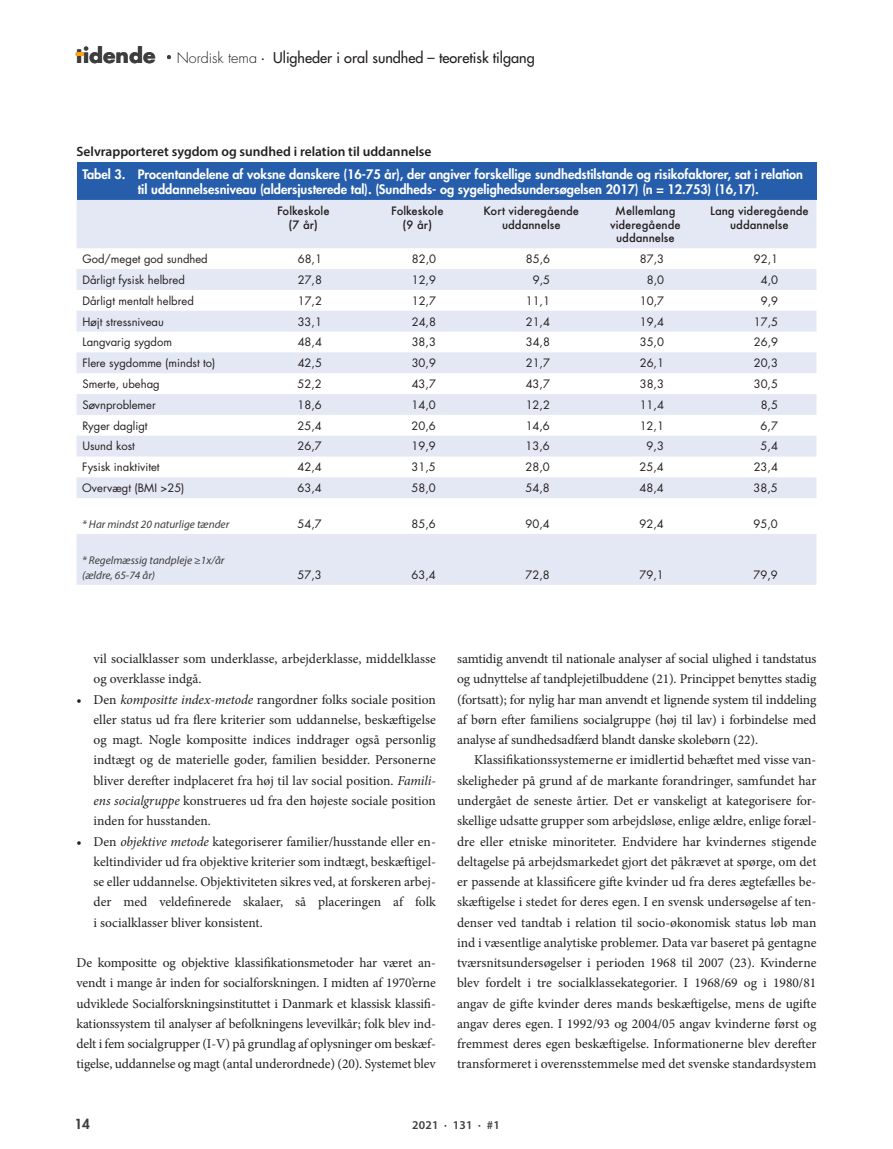
<style>
.page{position:relative;width:893px;height:1149px;background:#fff}
.page>*{position:absolute;margin:0;border:0;box-sizing:border-box;transform-origin:0 0}
.t1{font:700 20.4px "Futura Std";color:#3e3e3f}
.t2{font:500 14.4px "Futura Std";color:#231f20}
.t3{font:13.5px/20.2px "Minion Pro";letter-spacing:-.005em;color:#231f20;text-align:justify}
.t4{font:600 13.5px "Myriad Pro";color:#231f20}
.t5{font:800 13.5px "Futura Std";color:#3e3e3f}
.t6{font:800 12.75px/15.3px "Futura";color:#fff}
.t7{font:600 12px "Myriad Pro";letter-spacing:.02em;color:#3e3e3f}
.t8{font:11.25px "Futura";color:#231f20}
.t9{font:500 11.25px/13.5px "Futura";color:#231f20;text-align:center}
.t10{font:italic 11.25px/15px "Myriad Pro";color:#3e3e3f}
.s1{font-weight:300}
.s2{font-family:"Myriad Pro";font-weight:400}
.s3{font-style:italic}
</style>
<div class="page">
<svg style="left:76px;top:53px;width:7px;height:3px"></svg>
<svg style="left:167px;top:55px;width:4px;height:4px"></svg>
<div style="left:77px;top:162px;width:739px;height:38px;background:#275eac"></div>
<svg style="left:77px;top:200px;width:739px;height:384px;fill:#e4e7f4"></svg>
<h1 class="t1" style="left:76px;top:42px;width:81px">tidende</h1>
<p class="t2" style="left:177px;top:49px;width:359px"><span class="s1">Nordisk tema</span> <span class="s2">·</span> Uligheder i oral sundhed – teoretisk tilgang</p>
<p class="t4" style="left:77px;top:143px;width:356px">Selvrapporteret sygdom og sundhed i relation til uddannelse</p>
<p class="t6" style="left:138px;top:166px;width:667px;text-indent:-55px">Tabel 3. Procentandelene af voksne danskere (16-75 år), der angiver forskellige sundhedstilstande og risikofaktorer, sat i relation til uddannelsesniveau (aldersjusterede tal). (Sundheds- og sygelighedsundersøgelsen 2017) (n = 12.753) (16,17).</p>
<p class="t9" style="left:277px;top:204px;width:54px">Folkeskole (7 år)</p>
<p class="t9" style="left:391px;top:204px;width:54px">Folkeskole (9 år)</p>
<p class="t9" style="left:484px;top:204px;width:97px">Kort videregående uddannelse</p>
<p class="t9" style="left:610px;top:204px;width:72px">Mellemlang videregående uddannelse</p>
<p class="t9" style="left:710px;top:204px;width:100px">Lang videregående uddannelse</p>
<p class="t8" style="left:83px;top:251px;width:127px">God/meget god sundhed</p>
<p class="t8" style="left:298px;top:251px;width:26px">68,1</p>
<p class="t8" style="left:412px;top:251px;width:26px">82,0</p>
<p class="t8" style="left:526px;top:251px;width:26px">85,6</p>
<p class="t8" style="left:640px;top:251px;width:26px">87,3</p>
<p class="t8" style="left:754px;top:251px;width:26px">92,1</p>
<p class="t8" style="left:83px;top:272px;width:104px">Dårligt fysisk helbred</p>
<p class="t8" style="left:298px;top:272px;width:26px">27,8</p>
<p class="t8" style="left:412px;top:272px;width:26px">12,9</p>
<p class="t8" style="left:533px;top:272px;width:19px">9,5</p>
<p class="t8" style="left:647px;top:272px;width:19px">8,0</p>
<p class="t8" style="left:761px;top:272px;width:19px">4,0</p>
<p class="t8" style="left:82px;top:293px;width:113px">Dårligt mentalt helbred</p>
<p class="t8" style="left:298px;top:293px;width:26px">17,2</p>
<p class="t8" style="left:412px;top:293px;width:26px">12,7</p>
<p class="t8" style="left:526px;top:293px;width:26px">11,1</p>
<p class="t8" style="left:640px;top:293px;width:26px">10,7</p>
<p class="t8" style="left:761px;top:293px;width:19px">9,9</p>
<p class="t8" style="left:82px;top:313px;width:83px">Højt stressniveau</p>
<p class="t8" style="left:298px;top:313px;width:26px">33,1</p>
<p class="t8" style="left:412px;top:313px;width:26px">24,8</p>
<p class="t8" style="left:526px;top:313px;width:26px">21,4</p>
<p class="t8" style="left:640px;top:313px;width:26px">19,4</p>
<p class="t8" style="left:754px;top:313px;width:26px">17,5</p>
<p class="t8" style="left:82px;top:334px;width:91px">Langvarig sygdom</p>
<p class="t8" style="left:298px;top:334px;width:26px">48,4</p>
<p class="t8" style="left:412px;top:334px;width:26px">38,3</p>
<p class="t8" style="left:526px;top:334px;width:26px">34,8</p>
<p class="t8" style="left:640px;top:334px;width:26px">35,0</p>
<p class="t8" style="left:754px;top:334px;width:26px">26,9</p>
<p class="t8" style="left:82px;top:355px;width:135px">Flere sygdomme (mindst to)</p>
<p class="t8" style="left:298px;top:355px;width:26px">42,5</p>
<p class="t8" style="left:412px;top:355px;width:26px">30,9</p>
<p class="t8" style="left:526px;top:355px;width:26px">21,7</p>
<p class="t8" style="left:640px;top:355px;width:26px">26,1</p>
<p class="t8" style="left:754px;top:355px;width:26px">20,3</p>
<p class="t8" style="left:82px;top:376px;width:79px">Smerte, ubehag</p>
<p class="t8" style="left:298px;top:376px;width:26px">52,2</p>
<p class="t8" style="left:412px;top:376px;width:26px">43,7</p>
<p class="t8" style="left:526px;top:376px;width:26px">43,7</p>
<p class="t8" style="left:640px;top:376px;width:26px">38,3</p>
<p class="t8" style="left:754px;top:376px;width:26px">30,5</p>
<p class="t8" style="left:82px;top:397px;width:75px">Søvnproblemer</p>
<p class="t8" style="left:298px;top:397px;width:26px">18,6</p>
<p class="t8" style="left:412px;top:397px;width:26px">14,0</p>
<p class="t8" style="left:526px;top:397px;width:26px">12,2</p>
<p class="t8" style="left:640px;top:397px;width:26px">11,4</p>
<p class="t8" style="left:761px;top:397px;width:19px">8,5</p>
<p class="t8" style="left:82px;top:417px;width:67px">Ryger dagligt</p>
<p class="t8" style="left:298px;top:417px;width:26px">25,4</p>
<p class="t8" style="left:412px;top:417px;width:26px">20,6</p>
<p class="t8" style="left:526px;top:417px;width:26px">14,6</p>
<p class="t8" style="left:640px;top:417px;width:26px">12,1</p>
<p class="t8" style="left:761px;top:417px;width:19px">6,7</p>
<p class="t8" style="left:82px;top:438px;width:54px">Usund kost</p>
<p class="t8" style="left:298px;top:438px;width:26px">26,7</p>
<p class="t8" style="left:412px;top:438px;width:26px">19,9</p>
<p class="t8" style="left:526px;top:438px;width:26px">13,6</p>
<p class="t8" style="left:647px;top:438px;width:19px">9,3</p>
<p class="t8" style="left:761px;top:438px;width:19px">5,4</p>
<p class="t8" style="left:82px;top:459px;width:79px">Fysisk inaktivitet</p>
<p class="t8" style="left:298px;top:459px;width:26px">42,4</p>
<p class="t8" style="left:412px;top:459px;width:26px">31,5</p>
<p class="t8" style="left:526px;top:459px;width:26px">28,0</p>
<p class="t8" style="left:640px;top:459px;width:26px">25,4</p>
<p class="t8" style="left:754px;top:459px;width:26px">23,4</p>
<p class="t8" style="left:82px;top:480px;width:104px">Overvægt (BMI &gt;25)</p>
<p class="t8" style="left:298px;top:480px;width:26px">63,4</p>
<p class="t8" style="left:412px;top:480px;width:26px">58,0</p>
<p class="t8" style="left:526px;top:480px;width:26px">54,8</p>
<p class="t8" style="left:640px;top:480px;width:26px">48,4</p>
<p class="t8" style="left:754px;top:480px;width:26px">38,5</p>
<p class="t10" style="left:82px;top:516px;width:148px">* Har mindst 20 naturlige tænder</p>
<p class="t8" style="left:297px;top:516px;width:26px">54,7</p>
<p class="t8" style="left:412px;top:516px;width:26px">85,6</p>
<p class="t8" style="left:526px;top:516px;width:26px">90,4</p>
<p class="t8" style="left:640px;top:516px;width:26px">92,4</p>
<p class="t8" style="left:754px;top:516px;width:26px">95,0</p>
<p class="t10" style="left:82px;top:552px;width:144px">* Regelmæssig tandpleje ≥1x/år (ældre, 65-74 år)</p>
<p class="t8" style="left:297px;top:566px;width:26px">57,3</p>
<p class="t8" style="left:411px;top:566px;width:26px">63,4</p>
<p class="t8" style="left:526px;top:566px;width:26px">72,8</p>
<p class="t8" style="left:640px;top:566px;width:26px">79,1</p>
<p class="t8" style="left:754px;top:566px;width:26px">79,9</p>
<p class="t3" style="left:94px;top:648px;width:344px">vil socialklasser som underklasse, arbejderklasse, middelklasse og overklasse indgå.</p>
<p class="t3" style="left:94px;top:689px;width:344px;text-indent:-17px">• Den <span class="s3">kompositte index-metode</span> rangordner folks sociale position eller status ud fra flere kriterier som uddannelse, beskæftigelse og magt. Nogle kompositte indices inddrager også personlig indtægt og de materielle goder, familien besidder. Personerne bliver derefter indplaceret fra høj til lav social position. <span class="s3">Famili&shy;ens socialgruppe</span> konstrueres ud fra den højeste sociale position inden for husstanden.</p>
<p class="t3" style="left:94px;top:830px;width:344px;text-indent:-17px">• Den <span class="s3">objektive metode</span> kategoriserer familier/husstande eller en&shy;keltindivider ud fra objektive kriterier som indtægt, beskæftigel&shy;se eller uddannelse. Objektiviteten sikres ved, at forskeren arbej&shy;der med veldefinerede skalaer, så placeringen af folk i socialklasser bliver konsistent.</p>
<p class="t3" style="left:77px;top:952px;width:361px">De kompositte og objektive klassifikationsmetoder har været an&shy;vendt i mange år inden for socialforskningen. I midten af 1970’erne udviklede Socialforskningsinstituttet i Danmark et klassisk klassifi&shy;kationssystem til analyser af befolkningens levevilkår; folk blev ind&shy;delt i fem socialgrupper (I-V) på grundlag af oplysninger om beskæf&shy;tigelse, uddannelse og magt (antal underordnede) (20). Systemet blev</p>
<p class="t3" style="left:457px;top:648px;width:361px">samtidig anvendt til nationale analyser af social ulighed i tandstatus og udnyttelse af tandplejetilbuddene (21). Princippet benyttes stadig (fortsatt); for nylig har man anvendt et lignende system til inddeling af børn efter familiens socialgruppe (høj til lav) i forbindelse med analyse af sundhedsadfærd blandt danske skolebørn (22).</p>
<p class="t3" style="left:457px;top:749px;width:361px;text-indent:17px">Klassifikationssystemerne er imidlertid behæftet med visse van&shy;skeligheder på grund af de markante forandringer, samfundet har undergået de seneste årtier. Det er vanskeligt at kategorisere for&shy;skellige udsatte grupper som arbejdsløse, enlige ældre, enlige foræl&shy;dre eller etniske minoriteter. Endvidere har kvindernes stigende deltagelse på arbejdsmarkedet gjort det påkrævet at spørge, om det er passende at klassificere gifte kvinder ud fra deres ægtefælles be&shy;skæftigelse i stedet for deres egen. I en svensk undersøgelse af ten&shy;denser ved tandtab i relation til socio-økonomisk status løb man ind i væsentlige analytiske problemer. Data var baseret på gentagne tværsnitsundersøgelser i perioden 1968 til 2007 (23). Kvinderne blev fordelt i tre socialklassekategorier. I 1968/69 og i 1980/81 angav de gifte kvinder deres mands beskæftigelse, mens de ugifte angav deres egen. I 1992/93 og 2004/05 angav kvinderne først og fremmest deres egen beskæftigelse. Informationerne blev derefter transformeret i overensstemmelse med det svenske standardsystem</p>
<p class="t5" style="left:74px;top:1115px;width:17px">14</p>
<p class="t7" style="left:412px;top:1117px;width:89px">2021 · 131 · #1</p>
</div>
